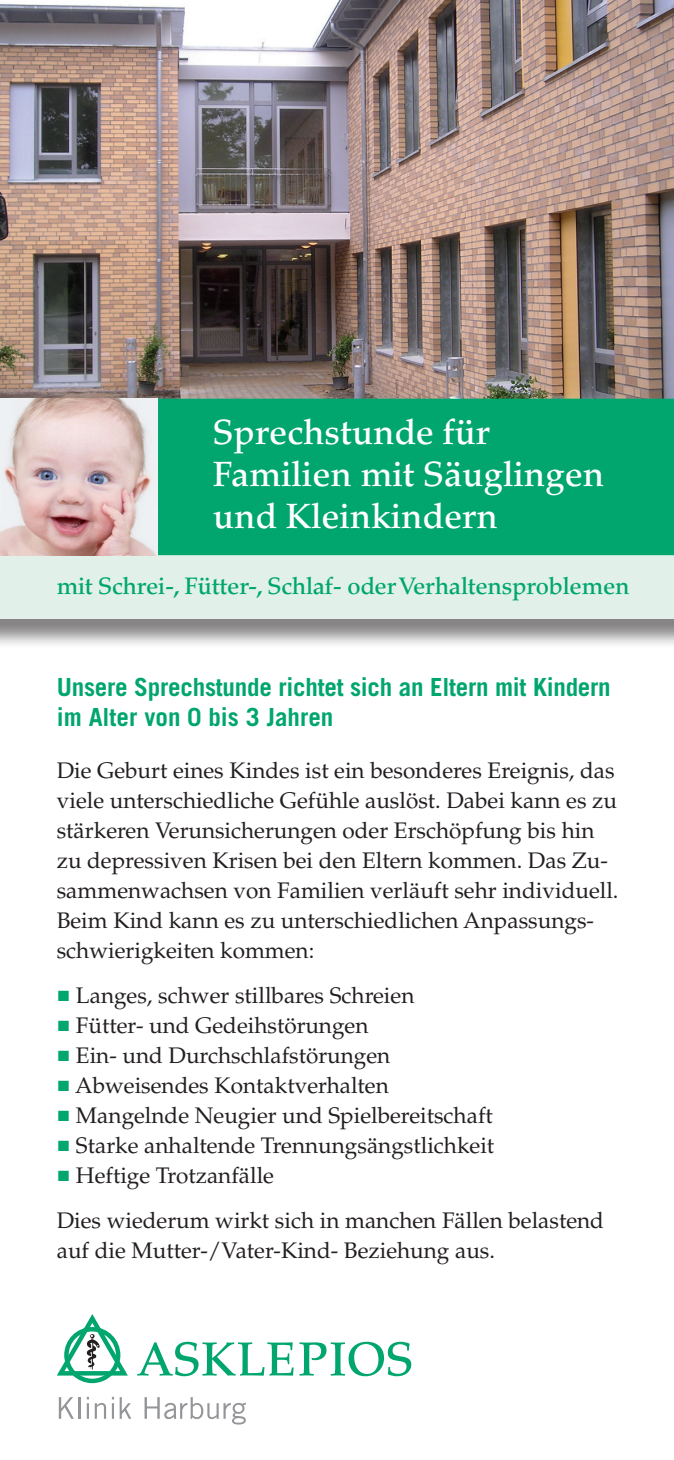
<style>
.page{position:relative;width:674px;height:1460px;background:#fff}
.page>*{position:absolute;margin:0;border:0;box-sizing:border-box;transform-origin:0 0}
.t1{font:500 35px/42px "Palatino LT Std";color:#fff}
.t2{font:700 25px/30px "Trade Gothic LT";letter-spacing:-.01em;color:#00a66e}
.t3{font:500 23.75px "Palatino LT Std";letter-spacing:-.01em;color:#00a66e}
.t4{font:22.5px/30px "Palatino LT Std";color:#231f20}
.s1{font-family:"Times New Roman";color:#00a66e}
</style>
<div class="page">
<div style="left:0;top:378px;width:673px;height:271px;background:#231f20;opacity:.55"></div>
<div style="left:0;top:374px;width:673px;height:244px;background:#e1f1ea"></div>
<img style="left:0;top:0;width:673px;height:399px">
<svg style="left:137px;top:1342px;width:274px;height:34px"></svg>
<svg style="left:57px;top:1314px;width:71px;height:69px"></svg>
<svg style="left:59px;top:1397px;width:15px;height:22px"></svg>
<hr style="left:78px;top:1397px;width:3px;height:22px;background:#939598">
<svg style="left:87px;top:1397px;width:2px;height:22px"></svg>
<svg style="left:95px;top:1403px;width:11px;height:16px"></svg>
<svg style="left:112px;top:1397px;width:2px;height:22px"></svg>
<svg style="left:120px;top:1397px;width:11px;height:22px"></svg>
<svg style="left:144px;top:1397px;width:102px;height:27px"></svg>
<div style="left:158px;top:399px;width:515px;height:156px;background:#00a66e"></div>
<img style="left:0;top:399px;width:158px;height:156px">
<h1 class="t1" style="left:213px;top:411px;width:392px">Sprechstunde für<br>Familien mit Säuglingen und Kleinkindern</h1>
<p class="t3" style="left:57px;top:572px;width:574px">mit Schrei-, Fütter-, Schlaf- oder Verhaltensproblemen</p>
<p class="t2" style="left:57px;top:671px;width:555px">Unsere Sprechstunde richtet sich an Eltern mit Kindern im Alter von 0 bis 3 Jahren</p>
<p class="t4" style="left:57px;top:756px;width:563px">Die Geburt eines Kindes ist ein besonderes Ereignis, das viele unterschiedliche Gefühle auslöst. Dabei kann es zu stärkeren Verunsicherungen oder Erschöpfung bis hin zu depressiven Krisen bei den Eltern kommen. Das Zu&shy;sammenwachsen von Familien verläuft sehr individuell.<br>Beim Kind kann es zu unterschiedlichen Anpassungs&shy;schwierigkeiten kommen:</p>
<p class="t4" style="left:57px;top:981px;width:359px"><span class="s1">■</span> Langes, schwer stillbares Schreien</p>
<p class="t4" style="left:57px;top:1011px;width:313px"><span class="s1">■</span> Fütter- und Gedeihstörungen</p>
<p class="t4" style="left:57px;top:1041px;width:335px"><span class="s1">■</span> Ein- und Durchschlafstörungen</p>
<p class="t4" style="left:57px;top:1071px;width:333px"><span class="s1">■</span> Abweisendes Kontaktverhalten</p>
<p class="t4" style="left:57px;top:1101px;width:437px"><span class="s1">■</span> Mangelnde Neugier und Spielbereitschaft</p>
<p class="t4" style="left:57px;top:1131px;width:439px"><span class="s1">■</span> Starke anhaltende Trennungsängstlichkeit</p>
<p class="t4" style="left:57px;top:1153px;width:548px;line-height:45px"><span class="s1">■</span> Heftige Trotzanfälle<br>Dies wiederum wirkt sich in manchen Fällen belastend</p>
<p class="t4" style="left:57px;top:1236px;width:439px">auf die Mutter-/Vater-Kind- Beziehung aus.</p>
</div>
